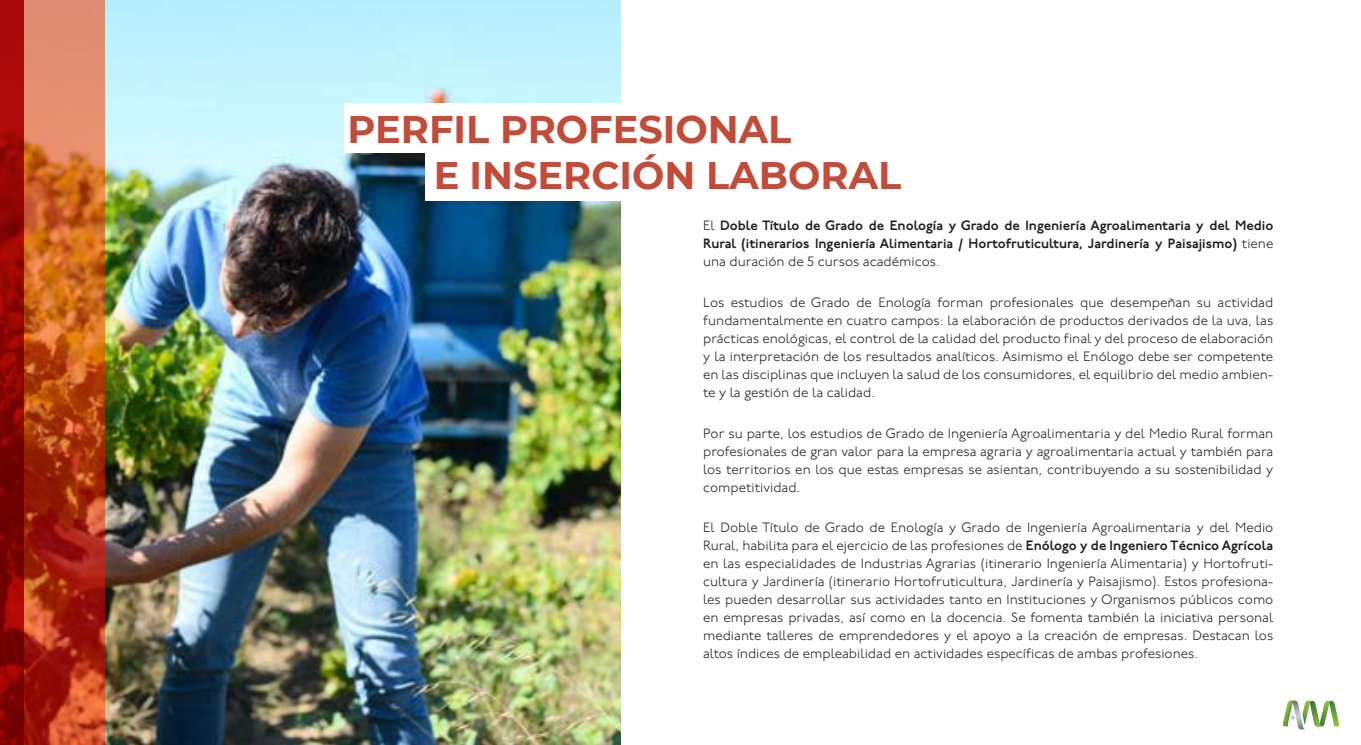
<style>
.page{position:relative;width:1361px;height:745px;background:#fff}
.page>*{position:absolute;margin:0;border:0;box-sizing:border-box;transform-origin:0 0}
.t1{font:700 38.25px/46.5px "Montserrat";color:#c34b39}
.t2{font:300 13.5px/18px "P22 Underground Pro";color:#231f20;text-align:justify}
.t3{font:600 13.5px/18px "P22 Underground Pro";color:#231f20;text-align:justify}
.s1{font-weight:300}
.s2{font-weight:600}
</style>
<div class="page">
<img style="left:105px;top:0;width:516px;height:744px">
<div style="left:345px;top:103px;width:406px;height:50px;background:#fff"></div>
<div style="left:426px;top:151px;width:511px;height:50px;background:#fff"></div>
<img style="left:24px;top:0;width:81px;height:744px">
<svg style="left:0;top:0;width:24px;height:744px;background:#8d0502"></svg>
<svg style="left:1282px;top:700px;width:57px;height:29px"></svg>
<h1 class="t1" style="left:433px;top:104px;width:470px;text-indent:-86px">PERFIL PROFESIONAL<br>E INSERCIÓN LABORAL</h1>
<p class="t3" style="left:703px;top:216px;width:572px"><span class="s1">El</span> Doble Título de Grado de Enología y Grado de Ingeniería Agroalimentaria y del Medio Rural (itinerarios Ingeniería Alimentaria / Hortofruticultura, Jardinería y Paisajismo) <span class="s1">tiene una duración de 5 cursos académicos.</span></p>
<p class="t2" style="left:703px;top:293px;width:572px">Los estudios de Grado de Enología forman profesionales que desempeñan su actividad fundamentalmente en cuatro campos: la elaboración de productos derivados de la uva, las prácticas enológicas, el control de la calidad del producto final y del proceso de elaboración y la interpretación de los resultados analíticos. Asimismo el Enólogo debe ser competente en las disciplinas que incluyen la salud de los consumidores, el equilibrio del medio ambien&shy;te y la gestión de la calidad.</p>
<p class="t2" style="left:703px;top:423px;width:572px">Por su parte, los estudios de Grado de Ingeniería Agroalimentaria y del Medio Rural forman profesionales de gran valor para la empresa agraria y agroalimentaria actual y también para los territorios en los que estas empresas se asientan, contribuyendo a su sostenibilidad y competitividad.</p>
<p class="t2" style="left:703px;top:517px;width:572px">El Doble Título de Grado de Enología y Grado de Ingeniería Agroalimentaria y del Medio Rural, habilita para el ejercicio de las profesiones de <span class="s2">Enólogo y de Ingeniero Técnico Agrícola </span>en las especialidades de Industrias Agrarias (itinerario Ingeniería Alimentaria) y Hortofruti&shy;cultura y Jardinería (itinerario Hortofruticultura, Jardinería y Paisajismo). Estos profesiona&shy;les pueden desarrollar sus actividades tanto en Instituciones y Organismos públicos como en empresas privadas, así como en la docencia. Se fomenta también la iniciativa personal mediante talleres de emprendedores y el apoyo a la creación de empresas. Destacan los altos índices de empleabilidad en actividades específicas de ambas profesiones.</p>
</div>
